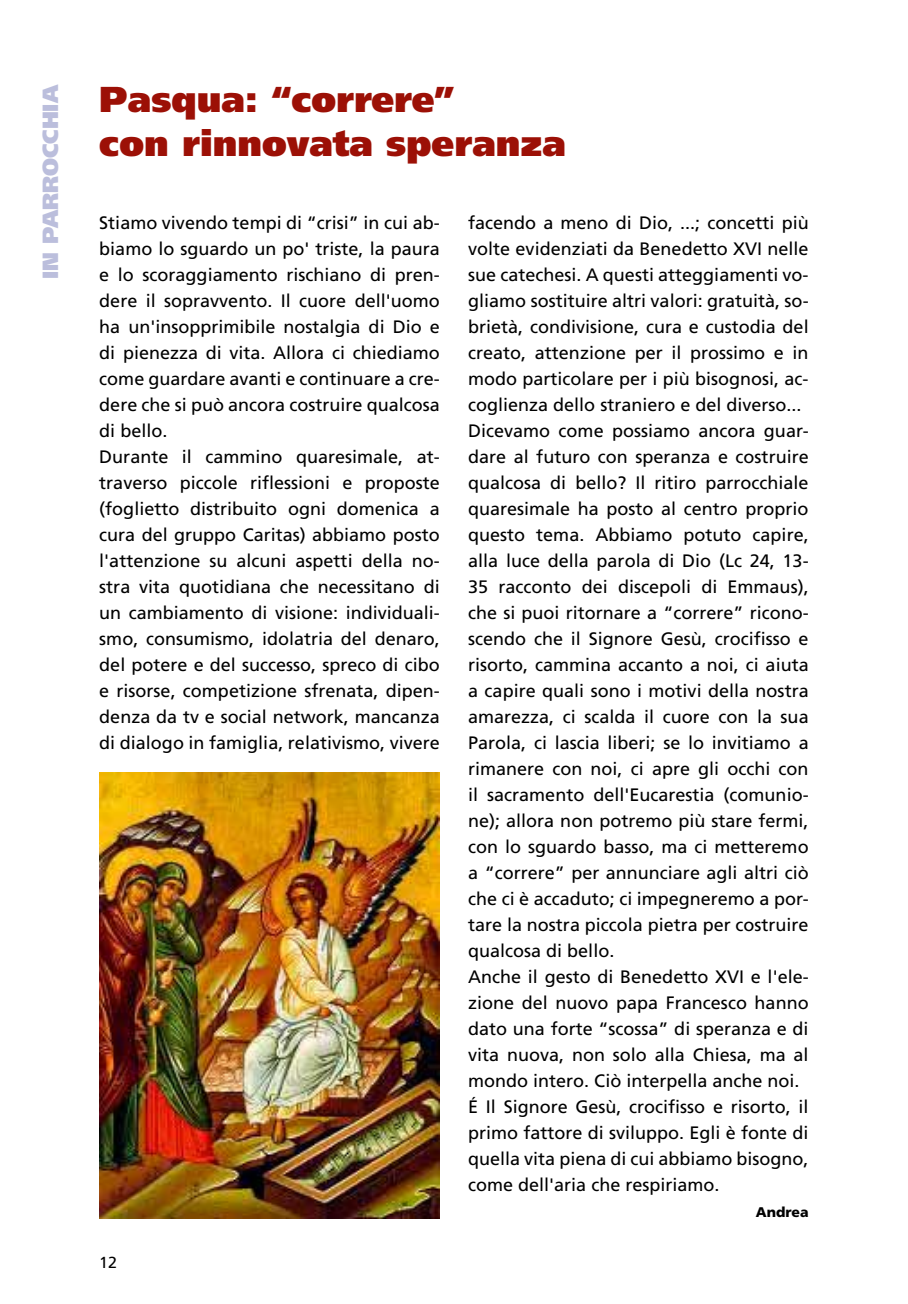
<style>
.page{position:relative;width:908px;height:1304px;background:#fff}
.page>*{position:absolute;margin:0;border:0;box-sizing:border-box;transform-origin:0 0}
.t1{font:900 36px/43.2px "Frutiger";color:#9c1006}
.t2{font:900 22px "Frutiger";color:#bbbedc}
.t3{font:18px/26px "Frutiger";color:#000}
.t4{font:16px "Frutiger";color:#000}
.t5{font:900 14px "Frutiger";color:#000}
</style>
<div class="page">
<img style="left:99px;top:772px;width:340px;height:447px">
<p class="t2" style="left:37px;top:279px;width:196px;rotate:-90deg">in parrocchia</p>
<h1 class="t1" style="left:99px;top:78px;width:467px">Pasqua: “correre”<br>con rinnovata speranza</h1>
<p class="t3" style="left:99px;top:210px;width:342px">Stiamo vivendo tempi di “crisi” in cui ab&shy;biamo lo sguardo un po' triste, la paura e lo scoraggiamento rischiano di pren&shy;dere il sopravvento. I l cuore dell'uomo ha un'insopprimibile nostalgia di Dio e di pienezza di vita. Allora ci chiediamo come guardare avanti e continuare a cre&shy;dere che si può ancora costruire qualcosa di bello.<br>Durante il cammino quaresimale, at&shy;traverso piccole riflessioni e proposte (foglietto distribuito ogni domenica a cura del gruppo Caritas) abbiamo posto l'attenzione su alcuni aspetti della no&shy;stra vita quotidiana che necessitano di un cambiamento di visione: individuali&shy;smo, consumismo, idolatria del denaro, del potere e del successo, spreco di cibo e risorse, competizione sfrenata, dipen&shy;denza da tv e social network, mancanza di dialogo in famiglia, relativismo, vivere</p>
<p class="t3" style="left:468px;top:210px;width:342px">facendo a meno di Dio, ...; concetti più volte evidenziati da Benedetto XVI nelle sue catechesi. A questi atteggiamenti vo&shy;gliamo sostituire altri valori: gratuità, so&shy;brietà, condivisione, cura e custodia del creato, attenzione per il prossimo e in modo particolare per i più bisognosi, ac&shy;coglienza dello straniero e del diverso...<br>Dicevamo come possiamo ancora guar&shy;dare al futuro con speranza e costruire qualcosa di bello? I l ritiro parrocchiale quaresimale ha posto al centro proprio questo tema. Abbiamo potuto capire, alla luce della parola di Dio (Lc 24, 13- 35 racconto dei discepoli di Emmaus), che si puoi ritornare a “correre” ricono&shy;scendo che il Signore Gesù, crocifisso e risorto, cammina accanto a noi, ci aiuta a capire quali sono i motivi della nostra amarezza, ci scalda il cuore con la sua Parola, ci lascia liberi; se lo invitiamo a rimanere con noi, ci apre gli occhi con il sacramento dell'Eucarestia (comunio&shy;ne); allora non potremo più stare fermi, con lo sguardo basso, ma ci metteremo a “correre” per annunciare agli altri ciò che ci è accaduto; ci impegneremo a por&shy;tare la nostra piccola pietra per costruire qualcosa di bello.<br>Anche il gesto di Benedetto XVI e l'ele&shy;zione del nuovo papa Francesco hanno dato una forte “scossa” di speranza e di vita nuova, non solo alla Chiesa, ma al mondo intero. Ciò interpella anche noi.<br>É I l Signore Gesù, crocifisso e risorto, il primo fattore di sviluppo. Egli è fonte di quella vita piena di cui abbiamo bisogno, come dell'aria che respiriamo.</p>
<p class="t5" style="left:755px;top:1204px;width:54px">Andrea</p>
<p class="t4" style="left:99px;top:1253px;width:19px">12</p>
</div>
